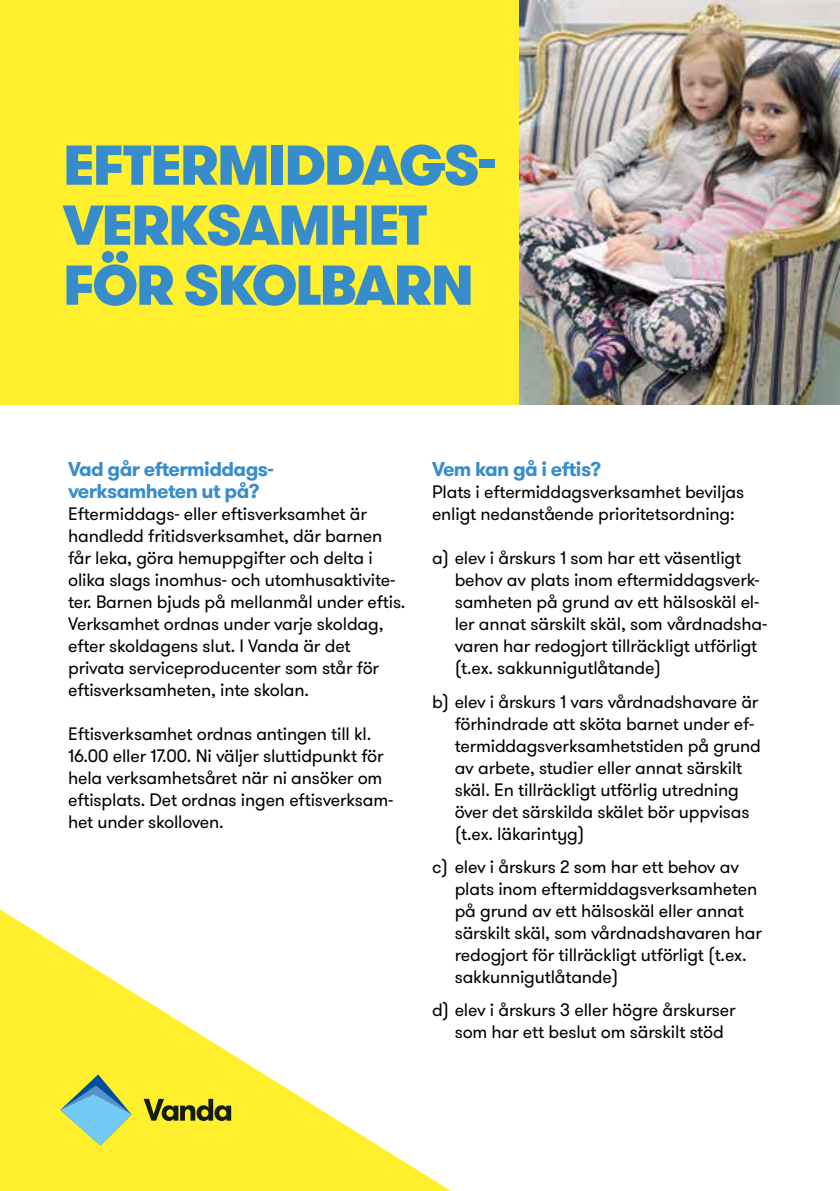
<style>
.page{position:relative;width:840px;height:1191px;background:#fff}
.page>*{position:absolute;margin:0;border:0;box-sizing:border-box;transform-origin:0 0}
.t1{font:900 56px/60px "GT Walsheim";letter-spacing:-.035em;color:#378dcc}
.t2{font:700 20px/22px "GT Walsheim";letter-spacing:-.03em;color:#378dcc}
.t3{font:18px/22px "GT Walsheim";letter-spacing:-.01em;color:#000}
</style>
<div class="page">
<div style="left:0;top:0;width:839px;height:404px;background:#ffef2c"></div>
<img style="left:519px;top:0;width:320px;height:404px">
<svg style="left:0;top:909px;width:450px;height:282px"></svg>
<svg style="left:60px;top:1074px;width:71px;height:71px;background:#accf87"></svg>
<svg style="left:143px;top:1098px;width:88px;height:23px;background:#908c1f"></svg>
<h1 class="t1" style="left:63px;top:135px;width:434px">EFTERMIDDAGS-<br>VERKSAMHET<br>FÖR SKOLBARN</h1>
<p class="t2" style="left:68px;top:458px;width:207px">Vad går eftermiddags&shy;verksamheten ut på?</p>
<p class="t3" style="left:68px;top:503px;width:339px">Eftermiddags- eller eftisverksamhet är handledd fritidsverksamhet, där barnen får leka, göra hemuppgifter och delta i olika slags inomhus- och utomhusaktivite&shy;ter. Barnen bjuds på mellanmål under eftis.<br>Verksamhet ordnas under varje skoldag, efter skoldagens slut. I Vanda är det privata serviceproducenter som står för eftisverksamheten, inte skolan.</p>
<p class="t3" style="left:68px;top:723px;width:327px">Eftisverksamhet ordnas antingen till kl.<br>16.00 eller 17.00. Ni väljer sluttidpunkt för hela verksamhetsåret när ni ansöker om eftisplats. Det ordnas ingen eftisverksam&shy;het under skolloven.</p>
<p class="t2" style="left:432px;top:458px;width:171px">Vem kan gå i eftis?</p>
<p class="t3" style="left:432px;top:481px;width:313px">Plats i eftermiddagsverksamhet beviljas enligt nedanstående prioritetsordning:</p>
<p class="t3" style="left:454px;top:547px;width:314px;text-indent:-23px">a) elev i årskurs 1 som har ett väsentligt behov av plats inom eftermiddagsverk&shy;samheten på grund av ett hälsoskäl el&shy;ler annat särskilt skäl, som vårdnadsha&shy;varen har redogjort tillräckligt utförligt (t.ex. sakkunnigutlåtande)</p>
<p class="t3" style="left:454px;top:691px;width:308px;text-indent:-23px">b) elev i årskurs 1 vars vårdnadshavare är förhindrade att sköta barnet under ef&shy;termiddagsverksamhetstiden på grund av arbete, studier eller annat särskilt skäl. En tillräckligt utförlig utredning över det särskilda skälet bör uppvisas (t.ex. läkarintyg)</p>
<p class="t3" style="left:454px;top:856px;width:308px;text-indent:-23px">c) elev i årskurs 2 som har ett behov av plats inom eftermiddagsverksamheten på grund av ett hälsoskäl eller annat särskilt skäl, som vårdnadshavaren har redogjort för tillräckligt utförligt (t.ex. sakkunnigutlåtande)</p>
<p class="t3" style="left:432px;top:999px;width:305px;text-align:center">d) elev i årskurs 3 eller högre årskurser som har ett beslut om särskilt stöd</p>
</div>
